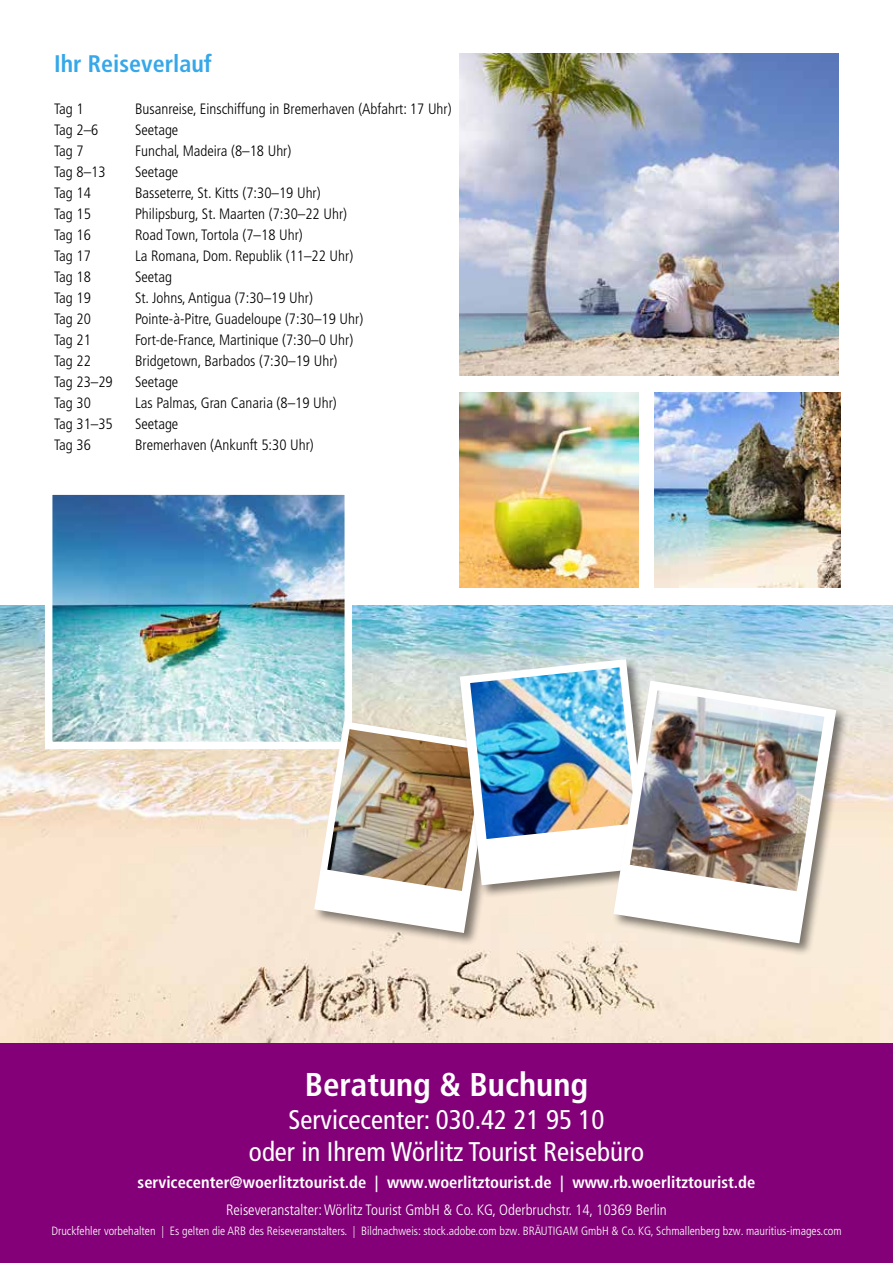
<style>
.page{position:relative;width:893px;height:1263px;background:#fff}
.page>*{position:absolute;margin:0;border:0;box-sizing:border-box;transform-origin:0 0}
.t1{font:700 condensed 33px "Frutiger LT Pro";color:#fff}
.t2{font:condensed 27px/32.4px "Frutiger LT Pro";color:#fff;text-align:center}
.t3{font:700 condensed 24px "Frutiger LT Pro";color:#36a7e9}
.t4{font:700 condensed 16.5px "Frutiger LT Pro";color:#fff}
.t5{font:300 condensed 15px "Frutiger LT Pro";color:#000}
.t6{font:300 condensed 15px "Frutiger LT Pro";color:#fff}
.t7{font:300 condensed 12px "Frutiger LT Pro";color:#fff}
</style>
<div class="page">
<img style="left:0;top:606px;width:893px;height:438px">
<img style="left:459px;top:54px;width:380px;height:321px">
<div style="left:0;top:1044px;width:893px;height:219px;background:#830078"></div>
<img style="left:54px;top:496px;width:289px;height:244px">
<div style="left:45px;top:487px;width:307px;height:262px;border:8px solid #fff"></div>
<img style="left:655px;top:392px;width:185px;height:195px">
<img style="left:459px;top:392px;width:180px;height:195px">
<div style="left:312px;top:720px;width:195px;height:226px;background:#000;opacity:.5"></div>
<img style="left:314px;top:659px;width:334px;height:274px">
<img style="left:470px;top:667px;width:166px;height:172px">
<div style="left:612px;top:679px;width:238px;height:278px;background:#000;opacity:.5"></div>
<svg style="left:613px;top:681px;width:223px;height:262px"></svg>
<img style="left:630px;top:690px;width:194px;height:201px">
<h3 class="t3" style="left:54px;top:49px;width:159px">Ihr Reiseverlauf</h3>
<p class="t5" style="left:54px;top:100px;width:31px">Tag 1</p>
<p class="t5" style="left:135px;top:100px;width:318px">Busanreise, Einschiffung in Bremerhaven (Abfahrt: 17 Uhr)</p>
<p class="t5" style="left:54px;top:121px;width:46px">Tag 2–6</p>
<p class="t5" style="left:135px;top:121px;width:45px">Seetage</p>
<p class="t5" style="left:54px;top:142px;width:31px">Tag 7</p>
<p class="t5" style="left:135px;top:142px;width:158px">Funchal, Madeira (8–18 Uhr)</p>
<p class="t5" style="left:54px;top:163px;width:53px">Tag 8–13</p>
<p class="t5" style="left:135px;top:163px;width:45px">Seetage</p>
<p class="t5" style="left:54px;top:184px;width:38px">Tag 14</p>
<p class="t5" style="left:135px;top:184px;width:187px">Basseterre, St. Kitts (7:30–19 Uhr)</p>
<p class="t5" style="left:54px;top:205px;width:38px">Tag 15</p>
<p class="t5" style="left:135px;top:205px;width:214px">Philipsburg, St. Maarten (7:30–22 Uhr)</p>
<p class="t5" style="left:54px;top:226px;width:38px">Tag 16</p>
<p class="t5" style="left:135px;top:226px;width:169px">Road Town, Tortola (7–18 Uhr)</p>
<p class="t5" style="left:54px;top:247px;width:38px">Tag 17</p>
<p class="t5" style="left:135px;top:247px;width:220px">La Romana, Dom. Republik (11–22 Uhr)</p>
<p class="t5" style="left:54px;top:268px;width:38px">Tag 18</p>
<p class="t5" style="left:135px;top:268px;width:38px">Seetag</p>
<p class="t5" style="left:54px;top:289px;width:38px">Tag 19</p>
<p class="t5" style="left:135px;top:289px;width:179px">St. Johns, Antigua (7:30–19 Uhr)</p>
<p class="t5" style="left:54px;top:310px;width:38px">Tag 20</p>
<p class="t5" style="left:135px;top:310px;width:230px">Pointe-à-Pitre, Guadeloupe (7:30–19 Uhr)</p>
<p class="t5" style="left:54px;top:331px;width:38px">Tag 21</p>
<p class="t5" style="left:135px;top:331px;width:220px">Fort-de-France, Martinique (7:30–0 Uhr)</p>
<p class="t5" style="left:54px;top:352px;width:38px">Tag 22</p>
<p class="t5" style="left:135px;top:352px;width:204px">Bridgetown, Barbados (7:30–19 Uhr)</p>
<p class="t5" style="left:54px;top:373px;width:60px">Tag 23–29</p>
<p class="t5" style="left:135px;top:373px;width:45px">Seetage</p>
<p class="t5" style="left:54px;top:394px;width:38px">Tag 30</p>
<p class="t5" style="left:135px;top:394px;width:203px">Las Palmas, Gran Canaria (8–19 Uhr)</p>
<p class="t5" style="left:54px;top:415px;width:60px">Tag 31–35</p>
<p class="t5" style="left:135px;top:415px;width:45px">Seetage</p>
<p class="t5" style="left:54px;top:436px;width:38px">Tag 36</p>
<p class="t5" style="left:135px;top:436px;width:180px">Bremerhaven (Ankunft 5:30 Uhr)</p>
<h1 class="t1" style="left:305px;top:1065px;width:285px">Beratung &amp; Buchung</h1>
<h2 class="t2" style="left:249px;top:1103px;width:397px">Servicecenter: 030.42 21 95 10<br>oder in Ihrem Wörlitz Tourist Reisebüro</h2>
<p class="t4" style="left:138px;top:1173px;width:619px">servicecenter@woerlitztourist.de | www.woerlitztourist.de | www.rb.woerlitztourist.de</p>
<p class="t6" style="left:226px;top:1201px;width:442px">Reiseveranstalter: Wörlitz Tourist GmbH &amp; Co. KG, Oderbruchstr. 14, 10369 Berlin</p>
<p class="t7" style="left:51px;top:1224px;width:792px">Druckfehler vorbehalten | Es gelten die ARB des Reiseveranstalters. | Bildnachweis: stock.adobe.com bzw. BRÄUTIGAM GmbH &amp; Co. KG, Schmallenberg bzw. mauritius-images.com</p>
</div>
